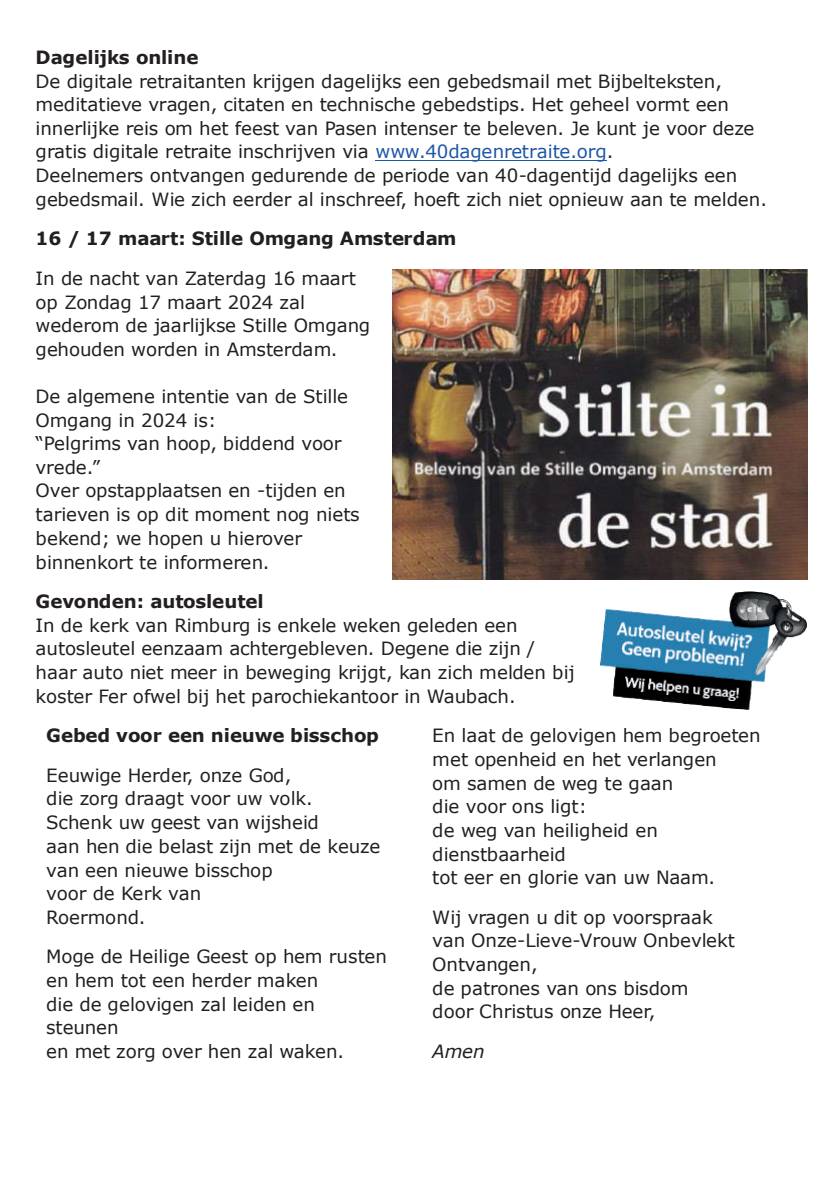
<style>
.page{position:relative;width:840px;height:1191px;background:#fff}
.page>*{position:absolute;margin:0;border:0;box-sizing:border-box;transform-origin:0 0}
.t1{font:18.2px/23.6px "Verdana";letter-spacing:-.005em;color:#231f20}
.t2{font:700 18.2px "Verdana";letter-spacing:-.005em;color:#231f20}
.t3{font:italic 18.2px "Verdana";color:#231f20}
.s1{color:#1e56a6}
</style>
<div class="page">
<hr style="left:375px;top:160px;width:231px;height:1px;background:#1e56a6">
<img style="left:600px;top:591px;width:205px;height:119px">
<img style="left:392px;top:269px;width:415px;height:311px">
<p class="t2" style="left:36px;top:45px;width:164px">Dagelijks online</p>
<p class="t1" style="left:36px;top:69px;width:732px">De digitale retraitanten krijgen dagelijks een gebedsmail met Bijbelteksten, meditatieve vragen, citaten en technische gebedstips. Het geheel vormt een innerlijke reis om het feest van Pasen intenser te beleven. Je kunt je voor deze gratis digitale retraite inschrijven via <span class="s1">www.40dagenretraite.org</span>.<br>Deelnemers ontvangen gedurende de periode van 40-dagentijd dagelijks een gebedsmail. Wie zich eerder al inschreef, hoeft zich niet opnieuw aan te melden.</p>
<p class="t2" style="left:35px;top:226px;width:422px">16 / 17 maart: Stille Omgang Amsterdam</p>
<p class="t1" style="left:35px;top:266px;width:336px">In de nacht van Zaterdag 16 maart op Zondag 17 maart 2024 zal wederom de jaarlijkse Stille Omgang gehouden worden in Amsterdam.</p>
<p class="t1" style="left:35px;top:385px;width:325px">De algemene intentie van de Stille<br>Omgang in 2024 is:<br>“Pelgrims van hoop, biddend voor vrede.”<br>Over opstapplaatsen en -tijden en tarieven is op dit moment nog niets bekend; we hopen u hierover binnenkort te informeren.</p>
<p class="t2" style="left:35px;top:588px;width:229px">Gevonden: autosleutel</p>
<p class="t1" style="left:35px;top:613px;width:540px">In de kerk van Rimburg is enkele weken geleden een autosleutel eenzaam achtergebleven. Degene die zijn / haar auto niet meer in beweging krijgt, kan zich melden bij koster Fer ofwel bij het parochiekantoor in Waubach.</p>
<p class="t2" style="left:46px;top:723px;width:334px">Gebed voor een nieuwe bisschop</p>
<p class="t1" style="left:46px;top:763px;width:335px">Eeuwige Herder, onze God,<br>die zorg draagt voor uw volk.<br>Schenk uw geest van wijsheid<br>aan hen die belast zijn met de keuze van een nieuwe bisschop<br>voor de Kerk van<br>Roermond.</p>
<p class="t1" style="left:46px;top:944px;width:342px">Moge de Heilige Geest op hem rusten en hem tot een herder maken<br>die de gelovigen zal leiden en steunen<br>en met zorg over hen zal waken.</p>
<p class="t1" style="left:432px;top:724px;width:330px">En laat de gelovigen hem begroeten met openheid en het verlangen<br>om samen de weg te gaan<br>die voor ons ligt:<br>de weg van heiligheid en dienstbaarheid<br>tot eer en glorie van uw Naam.</p>
<p class="t1" style="left:432px;top:905px;width:304px">Wij vragen u dit op voorspraak van Onze-Lieve-Vrouw Onbevlekt<br>Ontvangen,<br>de patrones van ons bisdom<br>door Christus onze Heer,</p>
<p class="t3" style="left:432px;top:1039px;width:54px">Amen</p>
</div>
